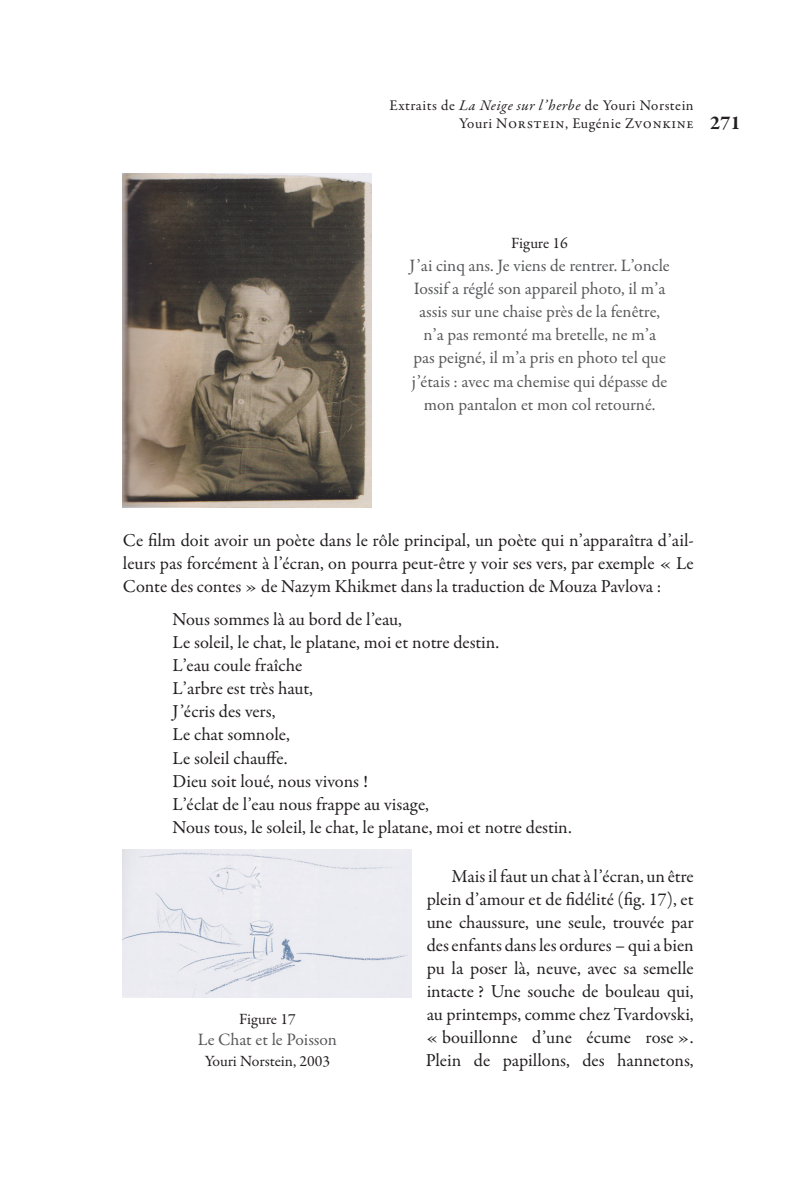
<style>
.page{position:relative;width:793px;height:1191px;background:#fff}
.page>*{position:absolute;margin:0;border:0;box-sizing:border-box;transform-origin:0 0}
.t1{font:18.38px/23.1px "Garamond Premr Pro";letter-spacing:.015em;color:#231f20;text-align:justify}
.t2{font:17.5px/23.1px "Garamond Premr Pro";letter-spacing:.025em;color:#57585a;text-align:center}
.t3{font:15.75px "Garamond Premr Pro";color:#231f20}
.t4{font:14.88px/18.4px "Garamond Premr Pro";letter-spacing:.04em;color:#231f20}
.s1{font-style:italic}
.s2{font-weight:700;font-size:20.12px}
</style>
<div class="page">
<img style="left:123px;top:174px;width:248px;height:333px">
<img style="left:123px;top:849px;width:289px;height:149px">
<p class="t4" style="left:459px;top:97px;width:283px;text-indent:-70px">Extraits de <span class="s1">La Neige sur l’herbe</span> de Youri Norstein<br>Youri Norstein, Eugénie Zvonkine <span class="s2">271</span></p>
<p class="t3" style="left:511px;top:236px;width:58px">Figure 16</p>
<p class="t2" style="left:409px;top:255px;width:262px">J’ai cinq ans. Je viens de rentrer. L’oncle Iossif a réglé son appareil photo, il m’a assis sur une chaise près de la fenêtre, n’a pas remonté ma bretelle, ne m’a<br>pas peigné, il m’a pris en photo tel que j’étais : avec ma chemise qui dépasse de mon pantalon et mon col retourné.</p>
<p class="t1" style="left:123px;top:530px;width:572px">Ce film doit avoir un poète dans le rôle principal, un poète qui n’apparaîtra d’ail&shy;leurs pas forcément à l’écran, on pourra peut-être y voir ses vers, par exemple « Le Conte des contes » de Nazym Khikmet dans la traduction de Mouza Pavlova :</p>
<p class="t1" style="left:172px;top:609px;width:401px;text-align:left">Nous sommes là au bord de l’eau,<br>Le soleil, le chat, le platane, moi et notre destin.<br>L’eau coule fraîche<br>L’arbre est très haut,<br>J’écris des vers,<br>Le chat somnole,<br>Le soleil chauffe.<br>Dieu soit loué, nous vivons !<br>L’éclat de l’eau nous frappe au visage,<br>Nous tous, le soleil, le chat, le platane, moi et notre destin.</p>
<p class="t1" style="left:425px;top:866px;width:269px;text-indent:26px">Mais il faut un chat à l’écran, un être plein d’amour et de fidélité (fig. 17), et une chaussure, une seule, trouvée par des enfants dans les ordures – qui a bien pu la poser là, neuve, avec sa semelle intacte ? Une souche de bouleau qui, au printemps, comme chez Tvardovski, « bouillonne d’une écume rose ».<br>Plein de papillons, des hannetons,</p>
<p class="t3" style="left:239px;top:1013px;width:58px">Figure 17</p>
<p class="t2" style="left:198px;top:1029px;width:141px">Le Chat et le Poisson</p>
<p class="t3" style="left:205px;top:1055px;width:127px">Youri Norstein, 2003</p>
</div>
